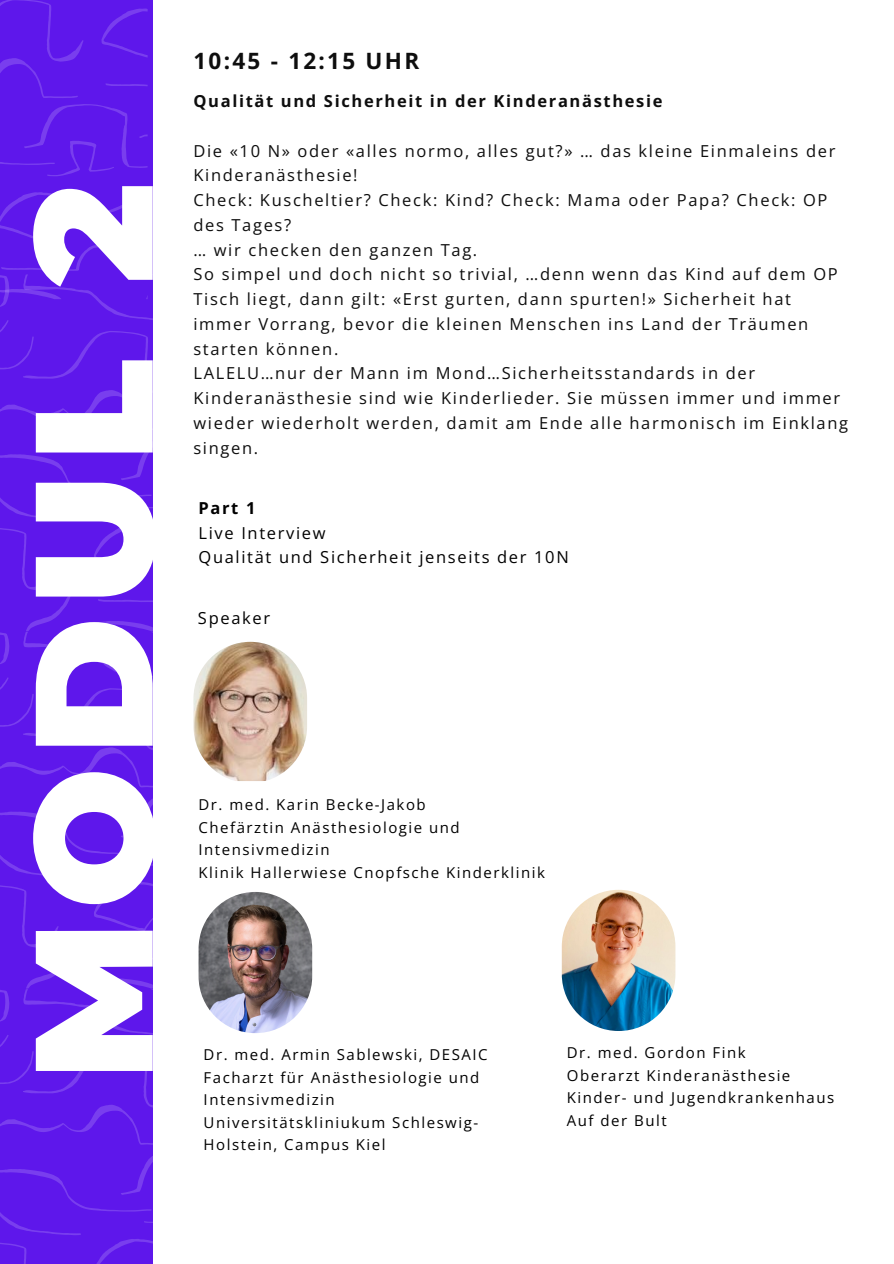
<style>
.page{position:relative;width:894px;height:1264px;background:#fff}
.page>*{position:absolute;margin:0;border:0;box-sizing:border-box;transform-origin:0 0}
.t1{font:900 166.95px "Montserrat";letter-spacing:.075em;color:#fff}
.t2{font:700 22.5px "Open Sans";letter-spacing:.1em;color:#0e0e0e}
.t3{font:16.5px/24.8px "Open Sans";letter-spacing:.1em;color:#0e0e0e}
.t4{font:16.5px "Open Sans";letter-spacing:.1em;color:#000}
.t5{font:700 16.5px "Open Sans";letter-spacing:.1em;color:#0e0e0e}
.t6{font:700 16.5px "Open Sans";color:#000}
.t7{font:15px/22.5px "Open Sans";letter-spacing:.1em;color:#000}
</style>
<div class="page">
<div style="left:0;top:0;width:152px;height:1263px;background:#5e17eb"></div>
<svg style="left:0;top:0;width:83px;height:98px"></svg>
<svg style="left:101px;top:8px;width:47px;height:50px"></svg>
<svg style="left:106px;top:83px;width:42px;height:3px"></svg>
<svg style="left:0;top:104px;width:148px;height:72px"></svg>
<svg style="left:0;top:189px;width:242px;height:1074px"></svg>
<img style="left:193px;top:642px;width:114px;height:141px;border-radius:57px">
<img style="left:198px;top:891px;width:114px;height:142px;border-radius:57px">
<img style="left:561px;top:889px;width:114px;height:142px;border-radius:57px">
<h1 class="t1" style="left:-9px;top:1080px;width:901px;rotate:-90deg">MODUL 2</h1>
<p class="t2" style="left:193px;top:45px;width:227px">10:45 - 12:15 UHR</p>
<p class="t5" style="left:193px;top:89px;width:470px">Qualität und Sicherheit in der Kinderanästhesie</p>
<p class="t3" style="left:193px;top:138px;width:643px">Die «10 N» oder «alles normo, alles gut?» … das kleine Einmaleins der<br>Kinderanästhesie!</p>
<h3 class="t3" style="left:193px;top:187px;width:635px">Check: Kuscheltier? Check: Kind? Check: Mama oder Papa? Check: OP des Tages?</h3>
<p class="t3" style="left:193px;top:237px;width:285px">… wir checken den ganzen Tag.</p>
<p class="t3" style="left:193px;top:262px;width:645px">So simpel und doch nicht so trivial, …denn wenn das Kind auf dem OP Tisch liegt, dann gilt: «Erst gurten, dann spurten!» Sicherheit hat immer Vorrang, bevor die kleinen Menschen ins Land der Träumen starten können.</p>
<p class="t3" style="left:193px;top:361px;width:656px">LALELU…nur der Mann im Mond…Sicherheitsstandards in der Kinderanästhesie sind wie Kinderlieder. Sie müssen immer und immer wieder wiederholt werden, damit am Ende alle harmonisch im Einklang singen.</p>
<p class="t6" style="left:198px;top:496px;width:58px">Part 1</p>
<p class="t4" style="left:198px;top:521px;width:129px">Live Interview</p>
<p class="t4" style="left:198px;top:546px;width:371px">Qualität und Sicherheit jenseits der 10N</p>
<p class="t4" style="left:198px;top:606px;width:74px">Speaker</p>
<p class="t7" style="left:198px;top:793px;width:228px">Dr. med. Karin Becke-Jakob</p>
<p class="t7" style="left:198px;top:815px;width:262px">Chefärztin Anästhesiologie und<br>Intensivmedizin</p>
<p class="t7" style="left:198px;top:860px;width:348px">Klinik Hallerwiese Cnopfsche Kinderklinik</p>
<p class="t7" style="left:203px;top:1043px;width:285px">Dr. med. Armin Sablewski, DESAIC</p>
<p class="t7" style="left:203px;top:1065px;width:277px">Facharzt für Anästhesiologie und<br>Intensivmedizin</p>
<p class="t7" style="left:203px;top:1110px;width:276px">Universitätskliniukum Schleswig-<br>Holstein, Campus Kiel</p>
<p class="t7" style="left:566px;top:1041px;width:180px">Dr. med. Gordon Fink</p>
<p class="t7" style="left:566px;top:1063px;width:225px">Oberarzt Kinderanästhesie</p>
<p class="t7" style="left:566px;top:1086px;width:269px">Kinder- und Jugendkrankenhaus<br>Auf der Bult</p>
</div>
